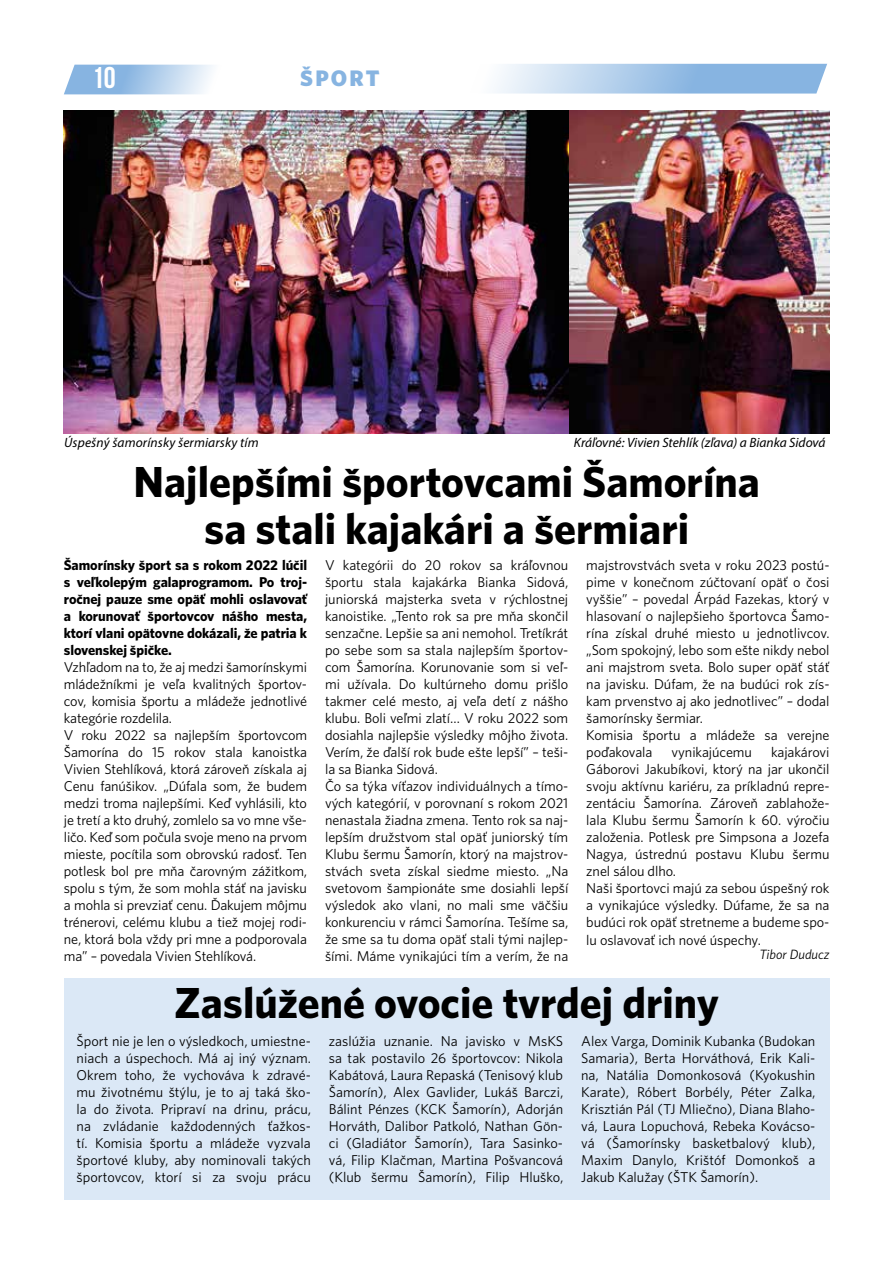
<style>
.page{position:relative;width:893px;height:1263px;background:#fff}
.page>*{position:absolute;margin:0;border:0;box-sizing:border-box;transform-origin:0 0}
.t1{font:43.5px/46.5px "Whitney CE Bold";color:#000;text-align:center}
.t2{font:30px "Bebas Neue";color:#fff}
.t3{font:22.5px "Whitney CE Black";letter-spacing:.1em;color:#87b4e1}
.t4{font:14.25px/17px "Whitney C Ebook";letter-spacing:-.005em;color:#000}
.t5{font:14.25px/17px "Whitney CE Bold";letter-spacing:-.005em;color:#000;text-align:justify}
.t6{font:italic 13.5px "Myriad Pro";color:#000}
.t7{font:italic 13.5px "Whitney C Ebook";color:#000}
</style>
<div class="page">
<svg style="left:64px;top:65px;width:149px;height:29px;background:#aeccea"></svg>
<svg style="left:495px;top:64px;width:332px;height:30px;background:#accbea"></svg>
<div style="left:64px;top:978px;width:765px;height:221px;background:#dbe8f6"></div>
<img style="left:64px;top:111px;width:765px;height:323px">
<h2 class="t2" style="left:92px;top:61px;width:25px">10</h2>
<h3 class="t3" style="left:300px;top:64px;width:81px">ŠPORT</h3>
<p class="t6" style="left:64px;top:434px;width:196px">Úspešný šamorínsky šermiarsky tím</p>
<p class="t6" style="left:574px;top:434px;width:253px">Kráľovné: Vivien Stehlík (zľava) a Bianka Sidová</p>
<h1 class="t1" style="left:134px;top:458px;width:628px">Najlepšími športovcami Šamorína sa stali kajakári a šermiari</h1>
<p class="t5" style="left:64px;top:556px;width:245px">Šamorínsky šport sa s rokom 2022 lúčil s veľkolepým galaprogramom. Po troj&shy;ročnej pauze sme opäť mohli oslavovať a korunovať športovcov nášho mesta, ktorí vlani opätovne dokázali, že patria k slovenskej špičke.</p>
<p class="t4" style="left:64px;top:658px;width:245px">Vzhľadom na to, že aj medzi šamorínskymi mládežníkmi je veľa kvalitných športov&shy;cov, komisia športu a mládeže jednotlivé kategórie rozdelila.<br>V roku 2022 sa najlepším športovcom Šamorína do 15 rokov stala kanoistka Vivien Stehlíková, ktorá zároveň získala aj Cenu fanúšikov. „Dúfala som, že budem medzi troma najlepšími. Keď vyhlásili, kto je tretí a kto druhý, zomlelo sa vo mne vše&shy;ličo. Keď som počula svoje meno na prvom mieste, pocítila som obrovskú radosť. Ten potlesk bol pre mňa čarovným zážitkom, spolu s tým, že som mohla stáť na javisku a mohla si prevziať cenu. Ďakujem môjmu trénerovi, celému klubu a tiež mojej rodi&shy;ne, ktorá bola vždy pri mne a podporovala ma” – povedala Vivien Stehlíková.</p>
<p class="t4" style="left:325px;top:556px;width:245px">V kategórii do 20 rokov sa kráľovnou športu stala kajakárka Bianka Sidová, juniorská majsterka sveta v rýchlostnej kanoistike. „Tento rok sa pre mňa skončil senzačne. Lepšie sa ani nemohol. Tretíkrát po sebe som sa stala najlepším športov&shy;com Šamorína. Korunovanie som si veľ&shy;mi užívala. Do kultúrneho domu prišlo takmer celé mesto, aj veľa detí z nášho klubu. Boli veľmi zlatí… V roku 2022 som dosiahla najlepšie výsledky môjho života.<br>Verím, že ďalší rok bude ešte lepší” – teši&shy;la sa Bianka Sidová.<br>Čo sa týka víťazov individuálnych a tímo&shy;vých kategórií, v porovnaní s rokom 2021 nenastala žiadna zmena. Tento rok sa naj&shy;lepším družstvom stal opäť juniorský tím Klubu šermu Šamorín, ktorý na majstrov&shy;stvách sveta získal siedme miesto. „Na svetovom šampionáte sme dosiahli lepší výsledok ako vlani, no mali sme väčšiu konkurenciu v rámci Šamorína. Tešíme sa, že sme sa tu doma opäť stali tými najlep&shy;šími. Máme vynikajúci tím a verím, že na</p>
<p class="t4" style="left:586px;top:556px;width:245px">majstrovstvách sveta v roku 2023 postú&shy;pime v konečnom zúčtovaní opäť o čosi vyššie” – povedal Árpád Fazekas, ktorý v hlasovaní o najlepšieho športovca Šamo&shy;rína získal druhé miesto u jednotlivcov. „Som spokojný, lebo som ešte nikdy nebol ani majstrom sveta. Bolo super opäť stáť na javisku. Dúfam, že na budúci rok zís&shy;kam prvenstvo aj ako jednotlivec” – dodal šamorínsky šermiar.<br>Komisia športu a mládeže sa verejne poďakovala</p>
<p class="t4" style="left:586px;top:744px;width:245px;text-indent:185px">kajakárovi Gáborovi Jakubíkovi, ktorý na jar ukončil svoju aktívnu kariéru, za príkladnú repre&shy;zentáciu Šamorína. Zároveň zablahože&shy;lala Klubu šermu Šamorín k 60. výročiu založenia. Potlesk pre Simpsona a Jozefa Nagya, ústrednú postavu Klubu šermu znel sálou dlho.<br>Naši športovci majú za sebou úspešný rok a vynikajúce výsledky. Dúfame, že sa na budúci rok opäť stretneme a budeme spo&shy;lu oslavovať ich nové úspechy.</p>
<p class="t7" style="left:760px;top:947px;width:71px">Tibor Duducz</p>
<p class="t4" style="left:671px;top:744px;width:82px">vynikajúcemu</p>
<h1 class="t1" style="left:174px;top:979px;width:546px">Zaslúžené ovocie tvrdej driny</h1>
<p class="t4" style="left:77px;top:1032px;width:236px;text-align:justify">Šport nie je len o výsledkoch, umiestne&shy;niach a úspechoch. Má aj iný význam.<br>Okrem toho, že vychováva k zdravé&shy;mu životnému štýlu, je to aj taká ško&shy;la do života. Pripraví na drinu, prácu, na zvládanie každodenných ťažkos&shy;tí. Komisia športu a mládeže vyzvala športové kluby, aby nominovali takých športovcov, ktorí si za svoju prácu</p>
<p class="t4" style="left:329px;top:1032px;width:236px;text-align:justify">zaslúžia uznanie. Na javisko v MsKS sa tak postavilo 26 športovcov: Nikola Kabátová, Laura Repaská (Tenisový klub Šamorín), Alex Gavlider, Lukáš Barczi, Bálint Pénzes (KCK Šamorín), Adorján Horváth, Dalibor Patkoló, Nathan Gön&shy;ci (Gladiátor Šamorín), Tara Sasinko&shy;vá, Filip Klačman, Martina Pošvancová (Klub šermu Šamorín), Filip Hluško,</p>
<p class="t4" style="left:581px;top:1033px;width:236px;text-align:justify">Alex Varga, Dominik Kubanka (Budokan Samaria), Berta Horváthová, Erik Kali&shy;na, Natália Domonkosová (Kyokushin Karate), Róbert Borbély, Péter Zalka, Krisztián Pál (TJ Mliečno), Diana Blaho&shy;vá, Laura Lopuchová, Rebeka Kovácso&shy;vá (Šamorínsky basketbalový klub), Maxim Danylo, Krištóf Domonkoš a Jakub Kalužay (ŠTK Šamorín).</p>
</div>
